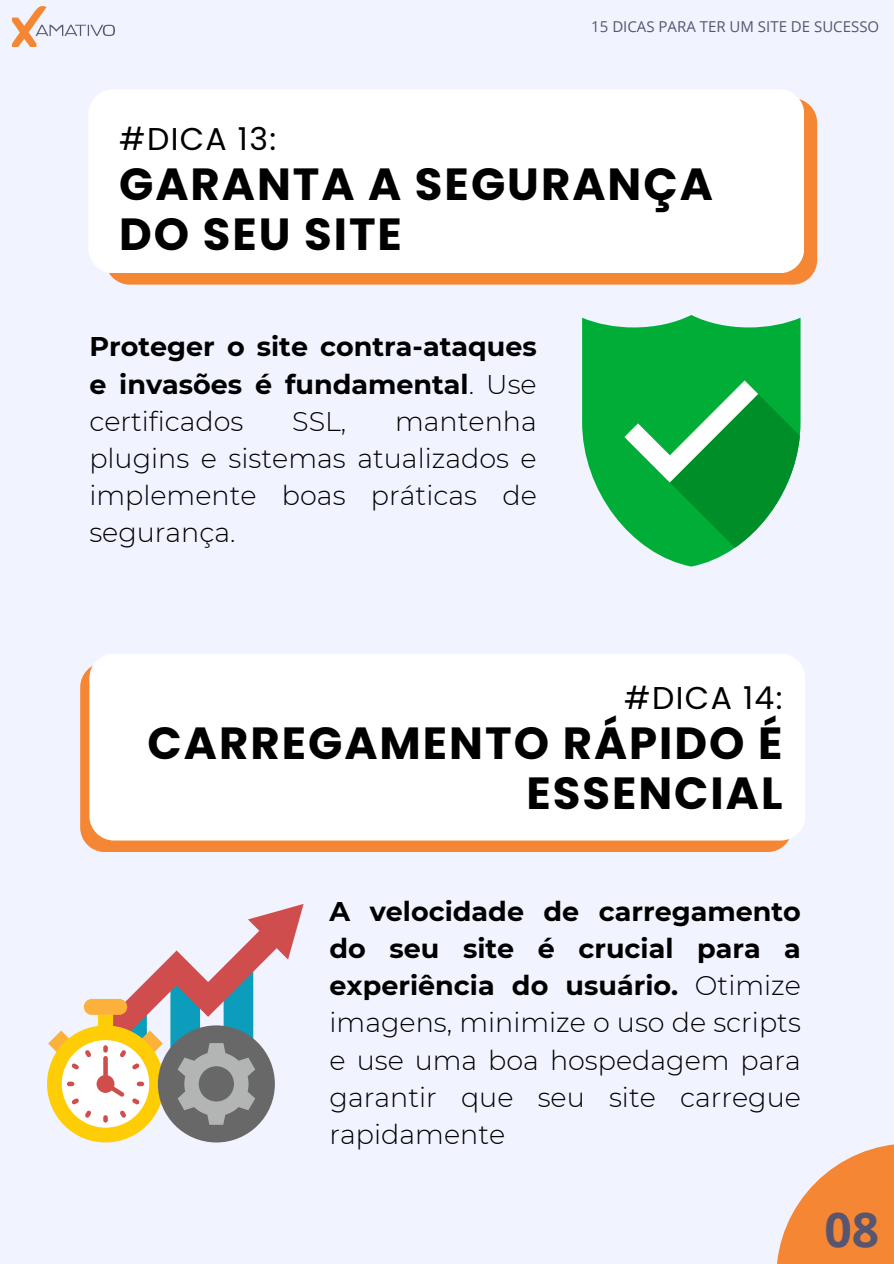
<style>
.page{position:relative;width:894px;height:1264px;background:#fff}
.page>*{position:absolute;margin:0;border:0;box-sizing:border-box;transform-origin:0 0}
.t1{font:700 48px "Open Sans";color:#585570}
.t2{font:700 45px/50.7px "Poppins";letter-spacing:.045em;color:#000}
.t3{font:31.5px "Poppins";letter-spacing:.045em;color:#000}
.t4{font:300 27px/37.2px "Montserrat";color:#000;text-align:justify}
.t5{font:700 27px/37.2px "Montserrat";color:#000;text-align:justify}
.t6{font:15px "Open Sans";color:#585570}
.s1{font-weight:300}
.s2{font-weight:700}
</style>
<div class="page">
<div style="left:0;top:0;width:893px;height:1263px;background:#f1f3ff"></div>
<img style="left:12px;top:6px;width:103px;height:41px">
<div style="left:105px;top:98px;width:712px;height:186px;background:#f58634;border-radius:25px"></div>
<div style="left:88px;top:89px;width:716px;height:184px;background:#fff;border-radius:25px"></div>
<div style="left:80px;top:662px;width:712px;height:190px;background:#f58634;border-radius:25px"></div>
<div style="left:89px;top:653px;width:716px;height:187px;background:#fff;border-radius:25px"></div>
<svg style="left:777px;top:1144px;width:116px;height:119px;fill:#f58634"></svg>
<svg style="left:582px;top:315px;width:218px;height:251px;fill:#00ae37"></svg>
<svg style="left:624px;top:380px;width:175px;height:168px"></svg>
<div style="left:47px;top:1025px;width:117px;height:117px;background:#ffcd05;border-radius:50%"></div>
<div style="left:158px;top:1025px;width:117px;height:117px;background:#686868;border-radius:50%"></div>
<svg style="left:48px;top:904px;width:255px;height:220px"></svg>
<h2 class="t6" style="left:591px;top:16px;width:289px">15 DICAS PARA TER UM SITE DE SUCESSO</h2>
<h1 class="t3" style="left:119px;top:117px;width:158px">#DICA 13:</h1>
<h3 class="t2" style="left:119px;top:159px;width:595px">GARANTA A SEGURANÇA<br>DO SEU SITE</h3>
<p class="t5" style="left:89px;top:328px;width:449px">Proteger o site contra-ataques e invasões é fundamental<span class="s1">. Use certificados</span></p>
<p class="t4" style="left:89px;top:402px;width:449px;text-indent:305px">mantenha plugins e sistemas atualizados e implemente boas práticas de segurança.</p>
<p class="t4" style="left:292px;top:402px;width:56px">SSL,</p>
<p class="t3" style="left:624px;top:676px;width:160px">#DICA 14:</p>
<h2 class="t2" style="left:148px;top:717px;width:636px;text-align:right">CARREGAMENTO RÁPIDO É<br>ESSENCIAL</h2>
<h1 class="t4" style="left:329px;top:892px;width:472px"><span class="s2">A velocidade de carregamento do seu site é crucial para a experiência do usuário.</span> Otimize imagens, minimize o uso de scripts e use uma boa hospedagem para garantir que seu site carregue rapidamente</h1>
<p class="t1" style="left:824px;top:1196px;width:56px">08</p>
</div>
